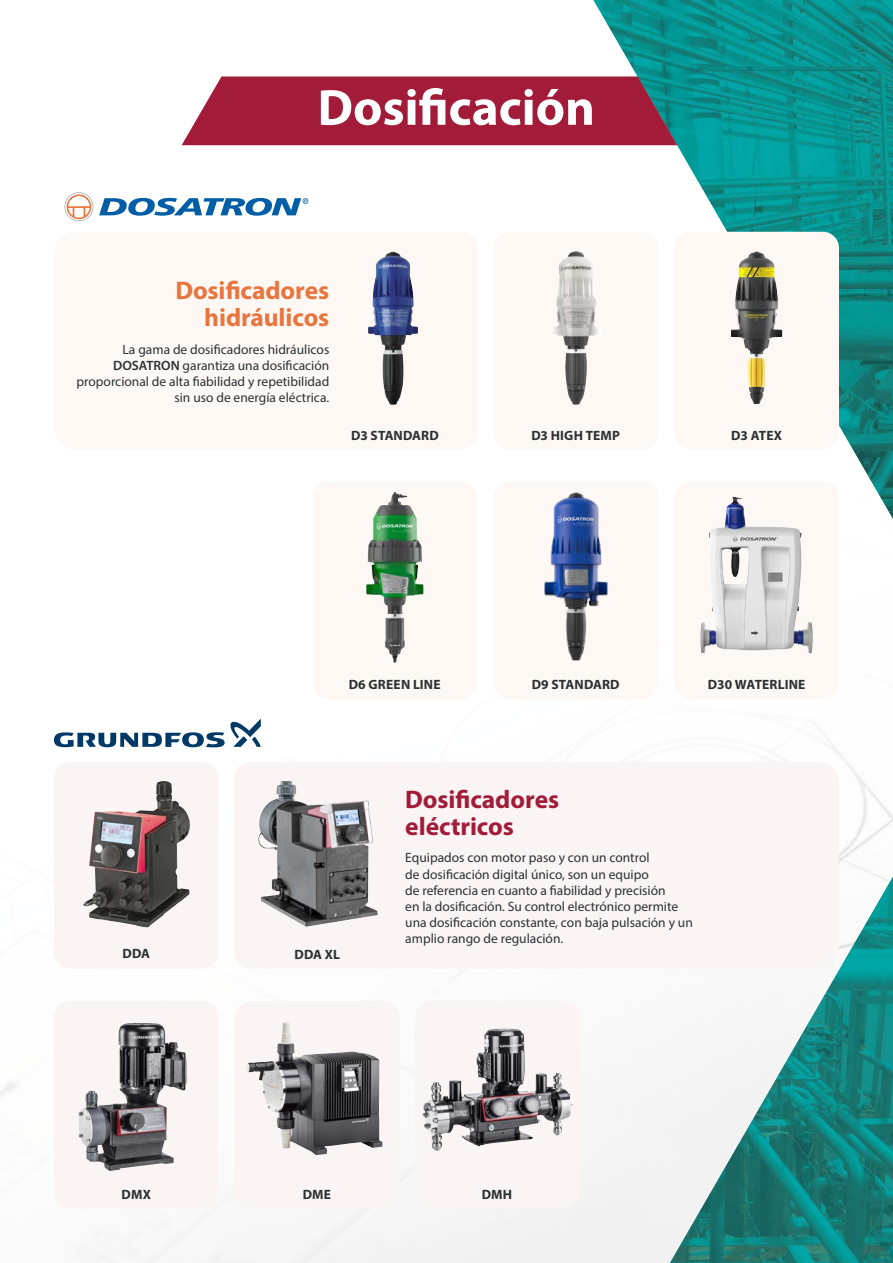
<style>
.page{position:relative;width:893px;height:1263px;background:#fff}
.page>*{position:absolute;margin:0;border:0;box-sizing:border-box;transform-origin:0 0}
.t1{font:700 51px "Myriad Pro";color:#fff}
.t2{font:700 25.5px/27px "Myriad Pro";letter-spacing:-.005em;color:#e8753d;text-align:right}
.t3{font:700 25.5px/27px "Myriad Pro";letter-spacing:-.005em;color:#a21c3a}
.t4{font:13.5px/16.2px "Myriad Pro";color:#2b3234;text-align:right}
.t5{font:700 13.5px "Myriad Pro";letter-spacing:.005em;color:#2b3234}
.s1{font-weight:600}
</style>
<div class="page">
<img style="left:840px;top:754px;width:53px;height:101px">
<img style="left:593px;top:0;width:300px;height:87px">
<img style="left:644px;top:87px;width:249px;height:101px">
<img style="left:702px;top:188px;width:191px;height:101px">
<img style="left:839px;top:289px;width:54px;height:101px">
<img style="left:839px;top:390px;width:54px;height:101px">
<img style="left:877px;top:490px;width:16px;height:29px">
<div style="left:663px;top:855px;width:194px;height:336px;background:#f6f6f6"></div>
<img style="left:857px;top:866px;width:36px;height:397px">
<img style="left:808px;top:938px;width:49px;height:325px">
<img style="left:759px;top:1023px;width:50px;height:240px">
<img style="left:711px;top:1107px;width:49px;height:156px">
<img style="left:663px;top:1191px;width:48px;height:72px">
<svg style="left:182px;top:76px;width:495px;height:69px"></svg>
<svg style="left:65px;top:192px;width:28px;height:29px"></svg>
<svg style="left:99px;top:198px;width:209px;height:18px"></svg>
<svg style="left:54px;top:719px;width:207px;height:28px"></svg>
<div style="left:494px;top:481px;width:164px;height:218px;background:#fef8f5;border-radius:16px"></div>
<img style="left:544px;top:492px;width:64px;height:169px">
<div style="left:235px;top:1001px;width:165px;height:207px;background:#faf4f5;border-radius:16px"></div>
<img style="left:246px;top:1022px;width:137px;height:133px">
<div style="left:415px;top:1001px;width:165px;height:207px;background:#faf4f5;border-radius:16px"></div>
<img style="left:422px;top:1028px;width:150px;height:123px">
<div style="left:674px;top:481px;width:165px;height:218px;background:#fef8f5;border-radius:16px"></div>
<img style="left:700px;top:497px;width:113px;height:156px">
<div style="left:54px;top:1001px;width:165px;height:207px;background:#faf4f5;border-radius:16px"></div>
<img style="left:78px;top:1023px;width:109px;height:148px">
<div style="left:494px;top:232px;width:164px;height:217px;background:#fef8f5;border-radius:16px"></div>
<img style="left:553px;top:251px;width:45px;height:154px">
<div style="left:313px;top:481px;width:164px;height:218px;background:#fef8f5;border-radius:16px"></div>
<img style="left:366px;top:492px;width:28px;height:163px">
<div style="left:54px;top:232px;width:424px;height:217px;background:#fef8f5"></div>
<img style="left:368px;top:252px;width:50px;height:153px">
<div style="left:234px;top:762px;width:605px;height:206px;background:#faf4f5"></div>
<img style="left:256px;top:781px;width:122px;height:146px">
<div style="left:674px;top:232px;width:165px;height:217px;background:#fef8f5;border-radius:16px"></div>
<img style="left:731px;top:252px;width:51px;height:152px">
<div style="left:54px;top:762px;width:165px;height:206px;background:#faf4f5;border-radius:16px"></div>
<img style="left:83px;top:781px;width:107px;height:146px">
<h1 class="t1" style="left:317px;top:74px;width:279px">Dosificación</h1>
<h2 class="t2" style="left:175px;top:276px;width:155px">Dosificadores hidráulicos</h2>
<p class="t4" style="left:77px;top:341px;width:254px">La gama de dosificadores hidráulicos <span class="s1">DOSATRON</span> garantiza una dosificación proporcional de alta fiabilidad y repetibilidad sin uso de energía eléctrica.</p>
<p class="t5" style="left:351px;top:426px;width:89px">D3 STANDARD</p>
<p class="t5" style="left:531px;top:426px;width:90px">D3 HIGH TEMP</p>
<p class="t5" style="left:731px;top:426px;width:52px">D3 ATEX</p>
<p class="t5" style="left:122px;top:945px;width:29px">DDA</p>
<p class="t5" style="left:122px;top:1185px;width:31px">DMX</p>
<p class="t5" style="left:349px;top:675px;width:93px">D6 GREEN LINE</p>
<p class="t5" style="left:532px;top:675px;width:89px">D9 STANDARD</p>
<p class="t5" style="left:708px;top:675px;width:99px">D30 WATERLINE</p>
<p class="t5" style="left:295px;top:945px;width:47px">DDA XL</p>
<h2 class="t3" style="left:405px;top:785px;width:155px">Dosificadores eléctricos</h2>
<p class="t4" style="left:405px;top:849px;width:289px;text-align:left">Equipados con motor paso y con un control<br>de dosificación digital único, son un equipo<br>de referencia en cuanto a fiabilidad y precisión<br>en la dosificación. Su control electrónico permite una dosificación constante, con baja pulsación y un amplio rango de regulación.</p>
<p class="t5" style="left:303px;top:1185px;width:30px">DME</p>
<p class="t5" style="left:482px;top:1185px;width:32px">DMH</p>
</div>
